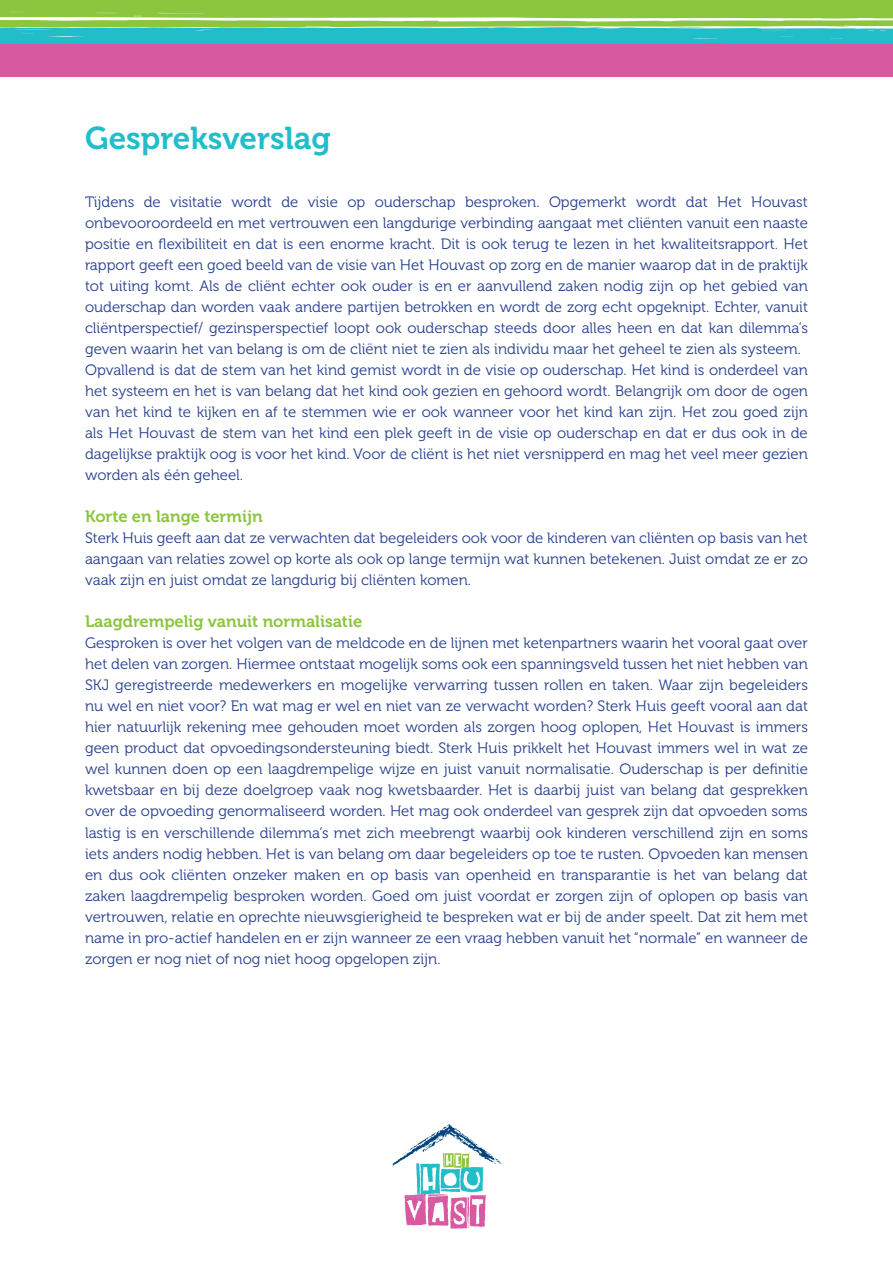
<style>
.page{position:relative;width:893px;height:1263px;background:#fff}
.page>*{position:absolute;margin:0;border:0;box-sizing:border-box;transform-origin:0 0}
.Kop{font:31.5px "Museo 700";color:#21bdc9}
.plattetekst{font:16.5px "Museo 700";color:#8bc63e}
.plattetekst-2{font:15px/21px "Museo 300";color:#253f8e;text-align:justify}
</style>
<div class="page">
<svg style="left:392px;top:1124px;width:110px;height:105px"></svg>
<div style="left:0;top:41px;width:893px;height:36px;background:#d75aa1"></div>
<svg style="left:0;top:0;width:893px;height:44px;background:#6fc782"></svg>
<p class="Kop" style="left:85px;top:120px;width:247px">Gespreksverslag</p>
<p class="plattetekst-2" style="left:85px;top:192px;width:724px">Tijdens de visitatie wordt de visie op ouderschap besproken. Opgemerkt wordt dat Het Houvast onbevooroordeeld en met vertrouwen een langdurige verbinding aangaat met cliënten vanuit een naaste positie en flexibiliteit en dat is een enorme kracht. Dit is ook terug te lezen in het kwaliteitsrapport. Het rapport geeft een goed beeld van de visie van Het Houvast op zorg en de manier waarop dat in de praktijk tot uiting komt. Als de cliënt echter ook ouder is en er aanvullend zaken nodig zijn op het gebied van ouderschap dan worden vaak andere partijen betrokken en wordt de zorg echt opgeknipt. Echter, vanuit cliëntperspectief/ gezinsperspectief loopt ook ouderschap steeds door alles heen en dat kan dilemma’s geven waarin het van belang is om de cliënt niet te zien als individu maar het geheel te zien als systeem.</p>
<p class="plattetekst-2" style="left:85px;top:360px;width:724px">Opvallend is dat de stem van het kind gemist wordt in de visie op ouderschap. Het kind is onderdeel van het systeem en het is van belang dat het kind ook gezien en gehoord wordt. Belangrijk om door de ogen van het kind te kijken en af te stemmen wie er ook wanneer voor het kind kan zijn. Het zou goed zijn als Het Houvast de stem van het kind een plek geeft in de visie op ouderschap en dat er dus ook in de dagelijkse praktijk oog is voor het kind. Voor de cliënt is het niet versnipperd en mag het veel meer gezien worden als één geheel.</p>
<p class="plattetekst" style="left:85px;top:508px;width:179px">Korte en lange termijn</p>
<p class="plattetekst-2" style="left:85px;top:528px;width:724px">Sterk Huis geeft aan dat ze verwachten dat begeleiders ook voor de kinderen van cliënten op basis van het aangaan van relaties zowel op korte als ook op lange termijn wat kunnen betekenen. Juist omdat ze er zo vaak zijn en juist omdat ze langdurig bij cliënten komen.</p>
<p class="plattetekst" style="left:85px;top:613px;width:279px">Laagdrempelig vanuit normalisatie</p>
<p class="plattetekst-2" style="left:85px;top:633px;width:724px">Gesproken is over het volgen van de meldcode en de lijnen met ketenpartners waarin het vooral gaat over het delen van zorgen. Hiermee ontstaat mogelijk soms ook een spanningsveld tussen het niet hebben van SKJ geregistreerde medewerkers en mogelijke verwarring tussen rollen en taken. Waar zijn begeleiders nu wel en niet voor? En wat mag er wel en niet van ze verwacht worden? Sterk Huis geeft vooral aan dat hier natuurlijk rekening mee gehouden moet worden als zorgen hoog oplopen, Het Houvast is immers geen product dat opvoedingsondersteuning biedt. Sterk Huis prikkelt het Houvast immers wel in wat ze wel kunnen doen op een laagdrempelige wijze en juist vanuit normalisatie. Ouderschap is per definitie kwetsbaar en bij deze doelgroep vaak nog kwetsbaarder. Het is daarbij juist van belang dat gesprekken over de opvoeding genormaliseerd worden. Het mag ook onderdeel van gesprek zijn dat opvoeden soms lastig is en verschillende dilemma’s met zich meebrengt waarbij ook kinderen verschillend zijn en soms iets anders nodig hebben. Het is van belang om daar begeleiders op toe te rusten. Opvoeden kan mensen en dus ook cliënten onzeker maken en op basis van openheid en transparantie is het van belang dat zaken laagdrempelig besproken worden. Goed om juist voordat er zorgen zijn of oplopen op basis van vertrouwen, relatie en oprechte nieuwsgierigheid te bespreken wat er bij de ander speelt. Dat zit hem met name in pro-actief handelen en er zijn wanneer ze een vraag hebben vanuit het “normale” en wanneer de zorgen er nog niet of nog niet hoog opgelopen zijn.</p>
</div>
